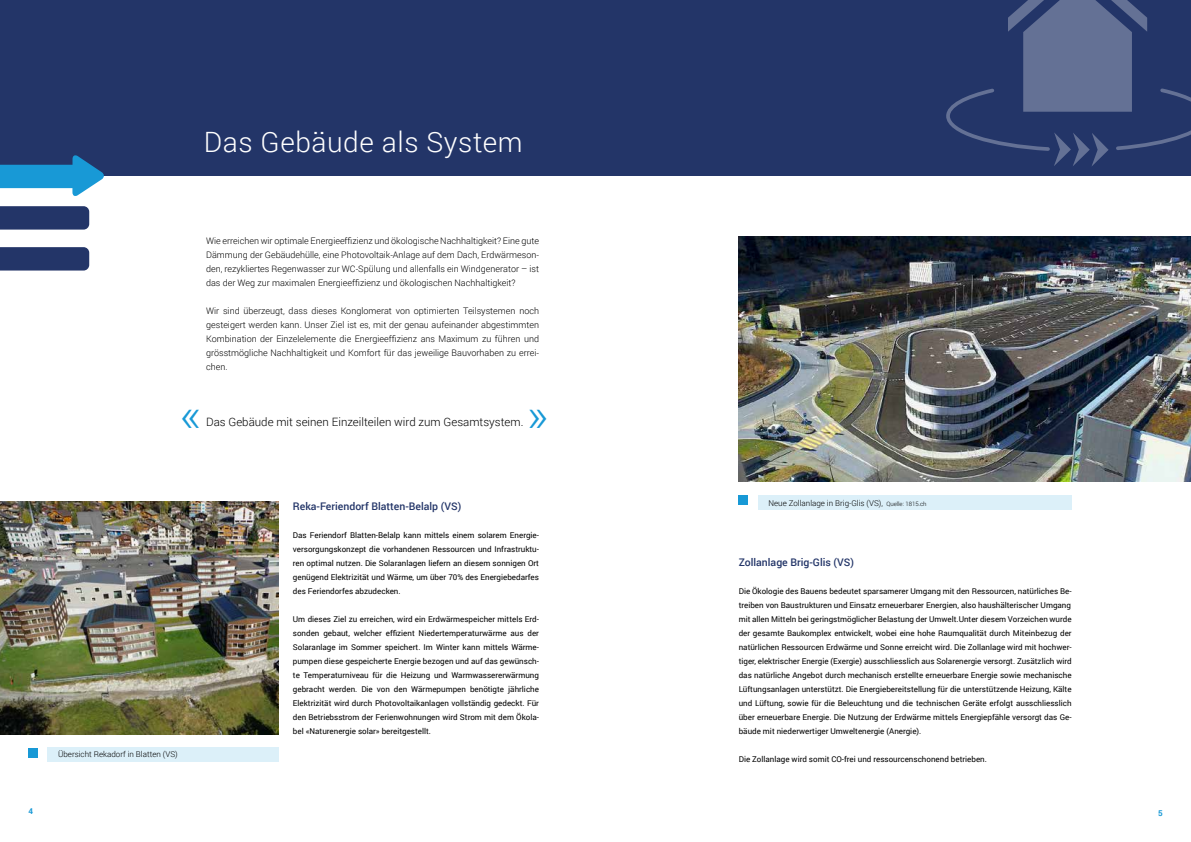
<style>
.page{position:relative;width:1191px;height:842px;background:#fff}
.page>*{position:absolute;margin:0;border:0;box-sizing:border-box;transform-origin:0 0}
.t1{font:300 48px "Roboto";color:#1899d6}
.t2{font:300 28px "Roboto";letter-spacing:.02em;color:#fff}
.t3{font:300 11.5px "Roboto";color:#000}
.t4{font:500 10.5px "Roboto";color:#233568}
.t5{font:300 9px/14px "Roboto";color:#000;text-align:justify}
.t6{font:8px/14px "Roboto";color:#000;text-align:justify}
.t7{font:300 8px "Roboto";color:#000}
.t8{font:700 8px "Roboto";color:#1899d6}
.s1{font-size:6px}
</style>
<div class="page">
<div style="left:0;top:0;width:1191px;height:176px;background:#233568"></div>
<svg style="left:0;top:206px;width:89px;height:65px"></svg>
<svg style="left:0;top:155px;width:104px;height:41px"></svg>
<img style="left:0;top:501px;width:279px;height:233px">
<img style="left:738px;top:237px;width:453px;height:245px">
<div style="left:47px;top:747px;width:232px;height:14px;background:#dcf0f9"></div>
<div style="left:758px;top:496px;width:313px;height:14px;background:#dcf0f9"></div>
<div style="left:28px;top:748px;width:10px;height:9px;background:#1899d6"></div>
<div style="left:738px;top:496px;width:10px;height:9px;background:#1899d6"></div>
<svg style="left:946px;top:0;width:245px;height:166px"></svg>
<h2 class="t2" style="left:204px;top:123px;width:320px">Das Gebäude als System</h2>
<p class="t5" style="left:206px;top:233px;width:334px">Wie erreichen wir optimale Energieeffizienz und ökologische Nachhaltigkeit? Eine gute Dämmung der Gebäudehülle, eine Photovoltaik-Anlage auf dem Dach, Erdwärmeson&shy;den, rezykliertes Regenwasser zur WC-Spülung und allenfalls ein Windgenerator – ist das der Weg zur maximalen Energieeffizienz und ökologischen Nachhaltigkeit?</p>
<p class="t5" style="left:206px;top:303px;width:334px">Wir sind überzeugt, dass dieses Konglomerat von optimierten Teilsystemen noch gesteigert werden kann. Unser Ziel ist es, mit der genau aufeinander abgestimmten Kombination der Einzelelemente die Energieeffizienz ans Maximum zu führen und grösstmögliche Nachhaltigkeit und Komfort für das jeweilige Bauvorhaben zu errei&shy;chen.</p>
<h1 class="t1" style="left:179px;top:382px;width:23px">«</h1>
<h3 class="t3" style="left:206px;top:414px;width:319px">Das Gebäude mit seinen Einzeilteilen wird zum Gesamtsystem.</h3>
<p class="t7" style="left:58px;top:749px;width:121px">Übersicht Rekadorf in Blatten (VS)</p>
<h3 class="t4" style="left:293px;top:498px;width:170px">Reka-Feriendorf Blatten-Belalp (VS)</h3>
<p class="t6" style="left:293px;top:527px;width:248px">Das Feriendorf Blatten-Belalp kann mittels einem solarem Energie&shy;versorgungskonzept die vorhandenen Ressourcen und Infrastruktu&shy;ren optimal nutzen. Die Solaranlagen liefern an diesem sonnigen Ort genügend Elektrizität und Wärme, um über 70% des Energiebedarfes des Feriendorfes abzudecken.</p>
<p class="t6" style="left:293px;top:611px;width:248px">Um dieses Ziel zu erreichen, wird ein Erdwärmespeicher mittels Erd&shy;sonden gebaut, welcher effizient Niedertemperaturwärme aus der Solaranlage im Sommer speichert. Im Winter kann mittels Wärme&shy;pumpen diese gespeicherte Energie bezogen und auf das gewünsch&shy;te Temperaturniveau für die Heizung und Warmwassererwärmung gebracht werden. Die von den Wärmepumpen benötigte jährliche Elektrizität wird durch Photovoltaikanlagen vollständig gedeckt. Für den Betriebsstrom der Ferienwohnungen wird Strom mit dem Ökola&shy;bel «Naturenergie solar» bereitgestellt.</p>
<p class="t7" style="left:768px;top:498px;width:160px">Neue Zollanlage in Brig-Glis (VS), <span class="s1">Quelle: 1815.ch</span></p>
<h3 class="t4" style="left:738px;top:554px;width:117px">Zollanlage Brig-Glis (VS)</h3>
<p class="t6" style="left:738px;top:583px;width:334px">Die Ökologie des Bauens bedeutet sparsamerer Umgang mit den Ressourcen, natürliches Be&shy;treiben von Baustrukturen und Einsatz erneuerbarer Energien, also haushälterischer Umgang mit allen Mitteln bei geringstmöglicher Belastung der Umwelt.Unter diesem Vorzeichen wurde der gesamte Baukomplex entwickelt, wobei eine hohe Raumqualität durch Miteinbezug der natürlichen Ressourcen Erdwärme und Sonne erreicht wird. Die Zollanlage wird mit hochwer&shy;tiger, elektrischer Energie (Exergie) ausschliesslich aus Solarenergie versorgt. Zusätzlich wird das natürliche Angebot durch mechanisch erstellte erneuerbare Energie sowie mechanische Lüftungsanlagen unterstützt. Die Energiebereitstellung für die unterstützende Heizung, Kälte und Lüftung, sowie für die Beleuchtung und die technischen Geräte erfolgt ausschliesslich über erneuerbare Energie. Die Nutzung der Erdwärme mittels Energiepfähle versorgt das Ge&shy;bäude mit niederwertiger Umweltenergie (Anergie).</p>
<p class="t6" style="left:738px;top:751px;width:250px">Die Zollanlage wird somit CO-frei und ressourcenschonend betrieben.</p>
<p class="t8" style="left:28px;top:805px;width:6px">4</p>
<p class="t8" style="left:1158px;top:807px;width:6px">5</p>
</div>
